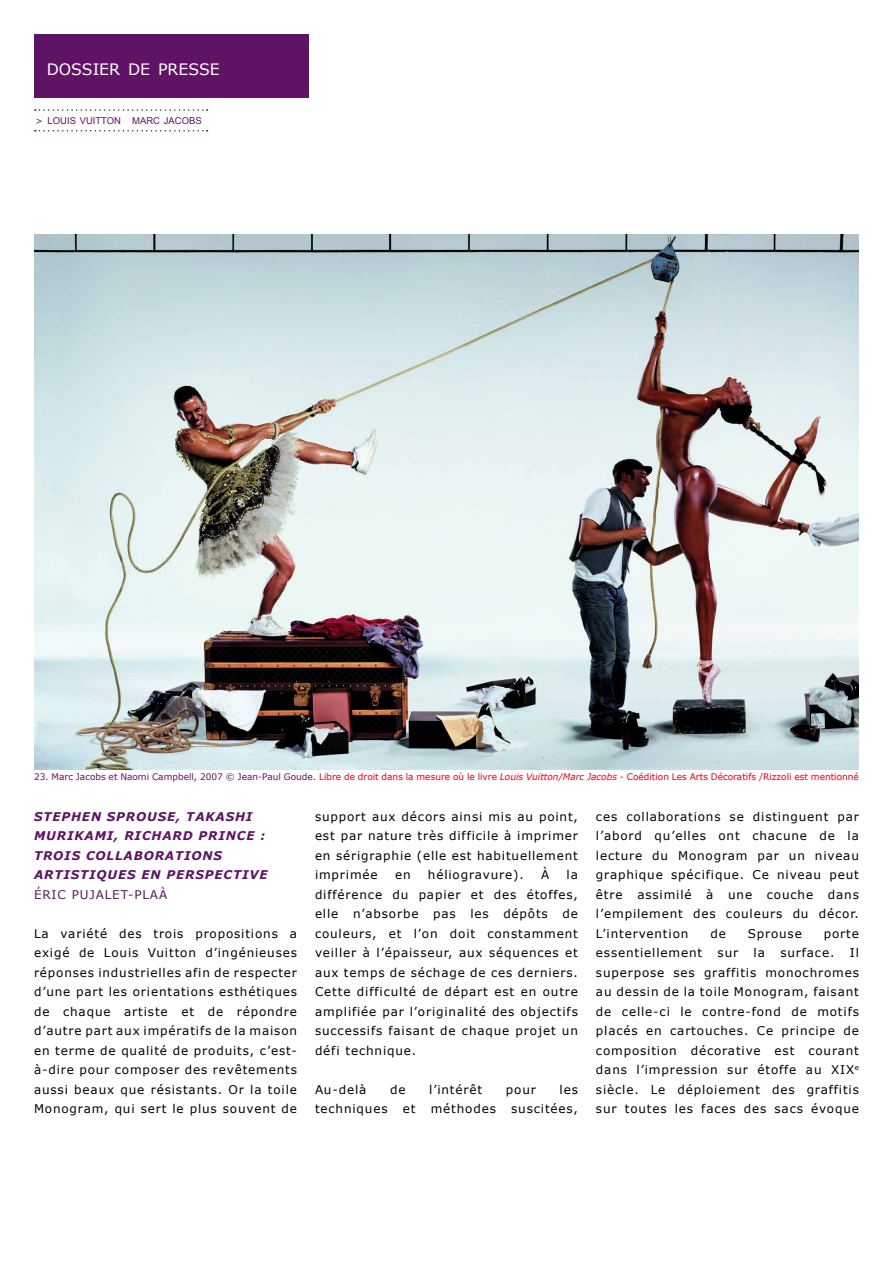
<style>
.page{position:relative;width:893px;height:1263px;background:#fff}
.page>*{position:absolute;margin:0;border:0;box-sizing:border-box;transform-origin:0 0}
.t1{font:15.75px "Verdana";color:#fff}
.t2{font:12px/19.5px "Verdana";letter-spacing:.07em;color:#000;text-align:justify}
.t3{font:italic 700 12px/19.5px "Verdana";letter-spacing:.07em;color:#5f1364}
.t4{font:12px "Verdana";letter-spacing:.07em;color:#5f1364}
.t5{font:9.45px "Arial";color:#5f1364}
.t6{font:9px "Verdana";color:#e2001a}
.s1{font-family:"Verdana";font-size:9px}
.s2{color:#5f1364}
.s3{font-style:italic}
</style>
<div class="page">
<svg style="left:35px;top:130px;width:173px;height:1px"></svg>
<svg style="left:35px;top:109px;width:173px;height:2px"></svg>
<div style="left:34px;top:34px;width:275px;height:64px;background:#5f1364"></div>
<img style="left:34px;top:234px;width:825px;height:535px">
<h1 class="t1" style="left:47px;top:59px;width:175px">DOSSIER DE PRESSE</h1>
<p class="t5" style="left:36px;top:114px;width:168px"><span class="s1">&gt;</span> LOUIS VUITTON MARC JACOBS</p>
<p class="t6" style="left:34px;top:771px;width:826px"><span class="s2">23. Marc Jacobs et Naomi Campbell, 2007 © Jean-Paul Goude.</span> Libre de droit dans la mesure où le livre <span class="s3">Louis Vuitton/Marc Jacobs</span> - Coédition Les Arts Décoratifs /Rizzoli est mentionné</p>
<p class="t3" style="left:34px;top:807px;width:235px">STEPHEN SPROUSE, TAKASHI<br>MURIKAMI, RICHARD PRINCE :<br>TROIS COLLABORATIONS<br>ARTISTIQUES EN PERSPECTIVE</p>
<p class="t4" style="left:34px;top:887px;width:17px">Éric</p>
<p class="t4" style="left:72px;top:887px;width:27px">Pujalet</p>
<p class="t4" style="left:128px;top:887px;width:41px">-Plaà</p>
<p class="t2" style="left:34px;top:924px;width:265px">La variété des trois propositions a exigé de Louis Vuitton d’ingénieuses réponses industrielles afin de respecter d’une part les orientations esthétiques de chaque artiste et de répondre d’autre part aux impératifs de la maison en terme de qualité de produits, c’est&shy;à-dire pour composer des revêtements aussi beaux que résistants. Or la toile Monogram, qui sert le plus souvent de</p>
<p class="t2" style="left:315px;top:807px;width:265px">support aux décors ainsi mis au point, est par nature très difficile à imprimer en sérigraphie (elle est habituellement imprimée</p>
<p class="t2" style="left:395px;top:865px;width:17px">en</p>
<p class="t2" style="left:428px;top:865px;width:97px">héliogravure).</p>
<p class="t2" style="left:541px;top:865px;width:9px">À</p>
<p class="t2" style="left:315px;top:865px;width:265px;text-indent:252px">la différence du papier et des étoffes, elle n’absorbe pas les dépôts de couleurs, et l’on doit constamment veiller à l’épaisseur, aux séquences et aux temps de séchage de ces derniers.<br>Cette difficulté de départ est en outre amplifiée par l’originalité des objectifs successifs faisant de chaque projet un défi technique.</p>
<p class="t2" style="left:315px;top:1080px;width:53px">Au-delà</p>
<p class="t2" style="left:390px;top:1080px;width:17px">de</p>
<p class="t2" style="left:429px;top:1080px;width:55px">l’intérêt</p>
<p class="t2" style="left:506px;top:1080px;width:31px">pour</p>
<p class="t2" style="left:560px;top:1080px;width:20px">les</p>
<p class="t2" style="left:315px;top:1099px;width:74px">techniques</p>
<p class="t2" style="left:403px;top:1099px;width:14px">et</p>
<p class="t2" style="left:431px;top:1099px;width:67px">méthodes</p>
<p class="t2" style="left:511px;top:1099px;width:68px">suscitées,</p>
<p class="t2" style="left:596px;top:807px;width:264px">ces collaborations se distinguent par l’abord qu’elles ont chacune de la lecture du Monogram par un niveau graphique spécifique. Ce niveau peut être assimilé à une couche dans l’empilement des couleurs du décor.<br>L’intervention</p>
<p class="t2" style="left:710px;top:924px;width:17px">de</p>
<p class="t2" style="left:748px;top:924px;width:56px">Sprouse</p>
<p class="t2" style="left:824px;top:924px;width:37px">porte</p>
<p class="t2" style="left:596px;top:943px;width:108px">essentiellement</p>
<p class="t2" style="left:718px;top:943px;width:22px">sur</p>
<p class="t2" style="left:754px;top:943px;width:13px">la</p>
<p class="t2" style="left:780px;top:943px;width:56px">surface.</p>
<p class="t2" style="left:596px;top:943px;width:264px;text-indent:254px">Il superpose ses graffitis monochromes au dessin de la toile Monogram, faisant de celle-ci le contre-fond de motifs placés en cartouches. Ce principe de composition décorative est courant dans l’impression sur étoffe au xix<sup>e </sup>siècle. Le déploiement des graffitis sur toutes les faces des sacs évoque</p>
</div>
